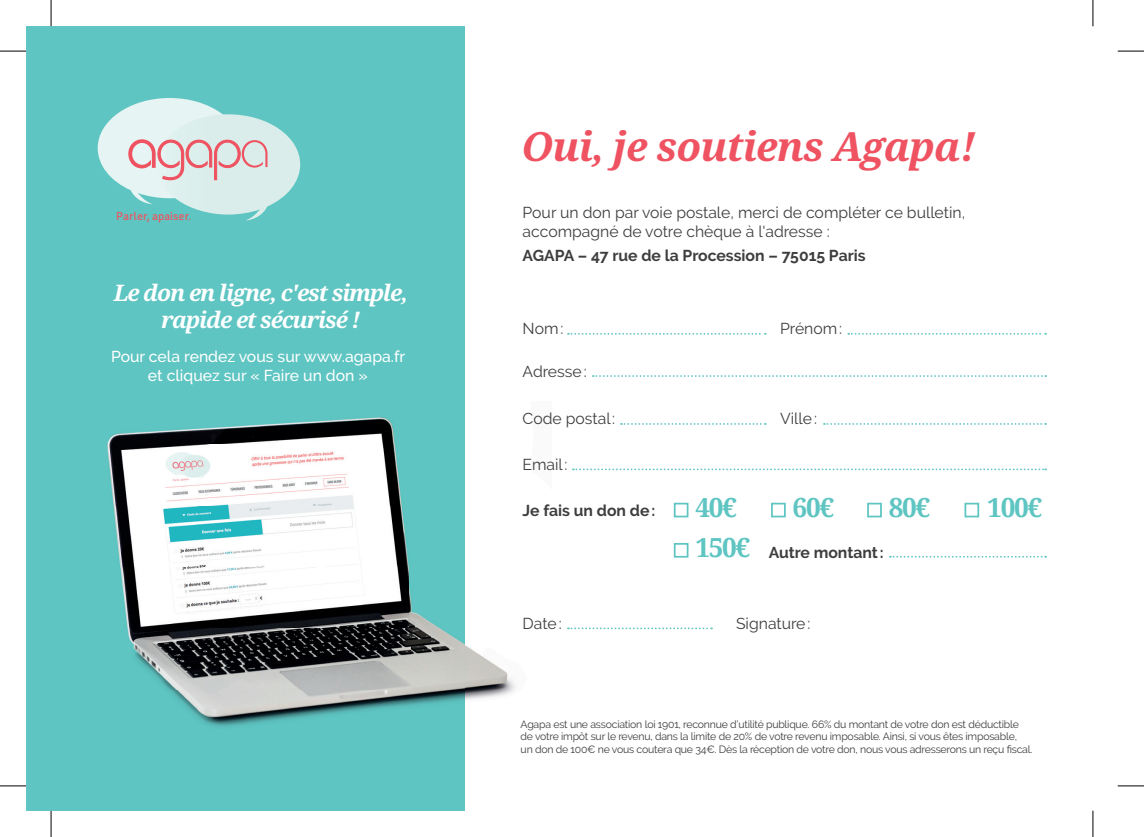
<style>
.page{position:relative;width:1144px;height:837px;background:#fff}
.page>*{position:absolute;margin:0;border:0;box-sizing:border-box;transform-origin:0 0}
.t1{font:italic 700 40.25px "Noto Serif";letter-spacing:-.02em;color:#ef5260}
.t2{font:700 26.25px/40.2px "Noto Serif";letter-spacing:-.05em;color:#5ec5c2}
.t3{font:italic 700 22.75px/26.2px "Noto Serif";letter-spacing:-.05em;color:#fff;text-align:center}
.t4{font:15.75px/18.9px "Raleway";color:#3e3e3f}
.t5{font:700 15.75px "Raleway";color:#3e3e3f}
.t6{font:500 15.75px/18.9px "Raleway";color:#fff;text-align:center}
.t7{font:500 11.2px "URWDIN";color:#ef5260}
.t8{font:10.5px/12.6px "Raleway";letter-spacing:-.02em;color:#3e3e3f}
</style>
<div class="page">
<div style="left:26px;top:26px;width:439px;height:784px;background:#5ec5c2"></div>
<svg style="left:98px;top:98px;width:202px;height:122px"></svg>
<img style="left:107px;top:417px;width:409px;height:309px">
<svg style="left:568px;top:333px;width:198px;height:1px"></svg>
<svg style="left:568px;top:627px;width:144px;height:2px"></svg>
<svg style="left:621px;top:423px;width:145px;height:1px"></svg>
<svg style="left:573px;top:468px;width:473px;height:2px"></svg>
<svg style="left:824px;top:423px;width:222px;height:1px"></svg>
<svg style="left:890px;top:555px;width:156px;height:2px"></svg>
<svg style="left:593px;top:375px;width:453px;height:2px"></svg>
<svg style="left:848px;top:333px;width:198px;height:1px"></svg>
<div style="left:674px;top:502px;width:14px;height:15px;border:2px solid #5ec5c2"></div>
<div style="left:674px;top:542px;width:14px;height:15px;border:2px solid #5ec5c2"></div>
<div style="left:771px;top:502px;width:15px;height:15px;border:2px solid #5ec5c2"></div>
<div style="left:867px;top:502px;width:15px;height:15px;border:2px solid #5ec5c2"></div>
<div style="left:964px;top:502px;width:15px;height:15px;border:2px solid #5ec5c2"></div>
<svg style="left:0;top:51px;width:26px;height:1px"></svg>
<svg style="left:1118px;top:51px;width:26px;height:1px"></svg>
<svg style="left:0;top:785px;width:26px;height:1px"></svg>
<svg style="left:1118px;top:785px;width:26px;height:1px"></svg>
<svg style="left:51px;top:0;width:1px;height:26px"></svg>
<svg style="left:51px;top:810px;width:1px;height:26px"></svg>
<svg style="left:1092px;top:0;width:1px;height:26px"></svg>
<svg style="left:1092px;top:810px;width:1px;height:26px"></svg>
<p class="t7" style="left:116px;top:208px;width:77px">Parler, apaiser.</p>
<h3 class="t3" style="left:114px;top:280px;width:296px">Le don en ligne, c'est simple, rapide et sécurisé !</h3>
<h3 class="t6" style="left:111px;top:347px;width:296px">Pour cela rendez vous sur www.agapa.fr et cliquez sur « Faire un don »</h3>
<h1 class="t1" style="left:521px;top:118px;width:456px">Oui, je soutiens Agapa!</h1>
<h3 class="t4" style="left:523px;top:203px;width:444px">Pour un don par voie postale, merci de compléter ce bulletin, accompagné de votre chèque à l'adresse :</h3>
<h3 class="t5" style="left:523px;top:246px;width:344px">AGAPA – 47 rue de la Procession – 75015 Paris</h3>
<h3 class="t4" style="left:523px;top:319px;width:42px">Nom :</h3>
<h3 class="t4" style="left:523px;top:362px;width:66px">Adresse :</h3>
<h3 class="t4" style="left:523px;top:409px;width:94px">Code postal :</h3>
<h3 class="t4" style="left:523px;top:455px;width:46px">Email :</h3>
<h3 class="t5" style="left:523px;top:501px;width:134px">Je fais un don de :</h3>
<h3 class="t4" style="left:780px;top:319px;width:64px">Prénom :</h3>
<h3 class="t4" style="left:780px;top:409px;width:38px">Ville :</h3>
<h2 class="t2" style="left:695px;top:486px;width:56px">40€<br>150€</h2>
<h2 class="t2" style="left:793px;top:486px;width:43px">60€</h2>
<h2 class="t2" style="left:889px;top:486px;width:43px">80€</h2>
<h2 class="t2" style="left:987px;top:486px;width:56px">100€</h2>
<h3 class="t5" style="left:769px;top:543px;width:117px">Autre montant :</h3>
<h3 class="t4" style="left:523px;top:613px;width:41px">Date :</h3>
<h3 class="t4" style="left:736px;top:613px;width:76px">Signature :</h3>
<p class="t8" style="left:521px;top:717px;width:513px">Agapa est une association loi 1901, reconnue d’utilité publique. 66% du montant de votre don est déductible de votre impôt sur le revenu, dans la limite de 20% de votre revenu imposable. Ainsi, si vous êtes imposable,<br>un don de 100€ ne vous coutera que 34€. Dès la réception de votre don, nous vous adresserons un reçu fiscal.</p>
</div>
